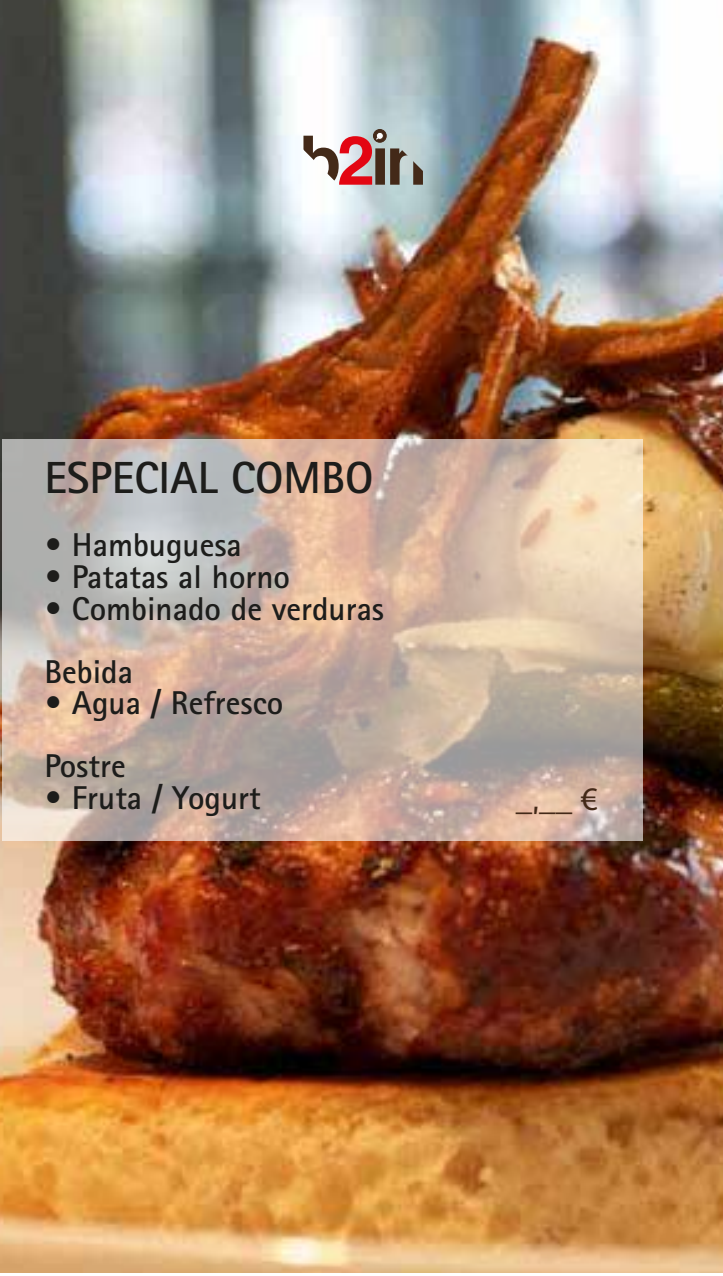
<style>
.page{position:relative;width:723px;height:1276px;background:#fff}
.page>*{position:absolute;margin:0;border:0;box-sizing:border-box;transform-origin:0 0}
.t1{font:700 68.1px "Helvetica";color:#432918}
.t2{font:700 45px "Rotis Sans Serif";color:#1d1d1b}
.t3{font:700 33px/63px "Rotis Sans Serif";color:#1d1d1b}
.t4{font:33px "Rotis Sans Serif";color:#432918}
.s1{color:#e30613}
.s2{font-family:"Myriad"}
</style>
<div class="page">
<img style="left:0;top:0;width:723px;height:1272px">
<div style="left:373px;top:129px;width:13px;height:13px;background:#442a19;border-radius:50%"></div>
<div style="left:373px;top:129px;width:13px;height:13px;border:1px solid #442a19;border-radius:50%"></div>
<div style="left:376px;top:132px;width:7px;height:7px;background:#fff;border-radius:50%"></div>
<div style="left:376px;top:132px;width:7px;height:7px;border:1px solid #442a19;border-radius:50%"></div>
<svg style="left:2px;top:439px;width:640px;height:402px;background:#c9b6a9"></svg>
<h1 class="t1" style="left:299px;top:106px;width:129px">b<span class="s1">2</span>in</h1>
<h2 class="t2" style="left:44px;top:450px;width:331px">ESPECIAL COMBO</h2>
<p class="t3" style="left:44px;top:513px;width:199px">• Hambuguesa</p>
<p class="t3" style="left:44px;top:545px;width:247px">• Patatas al horno</p>
<p class="t3" style="left:44px;top:576px;width:341px">• Combinado de verduras<br>Bebida</p>
<p class="t3" style="left:44px;top:671px;width:240px">• Agua / Refresco<br>Postre</p>
<p class="t3" style="left:44px;top:765px;width:218px">• Fruta / Yogurt</p>
<p class="t4" style="left:516px;top:779px;width:83px">_,__ <span class="s2">€</span></p>
</div>
